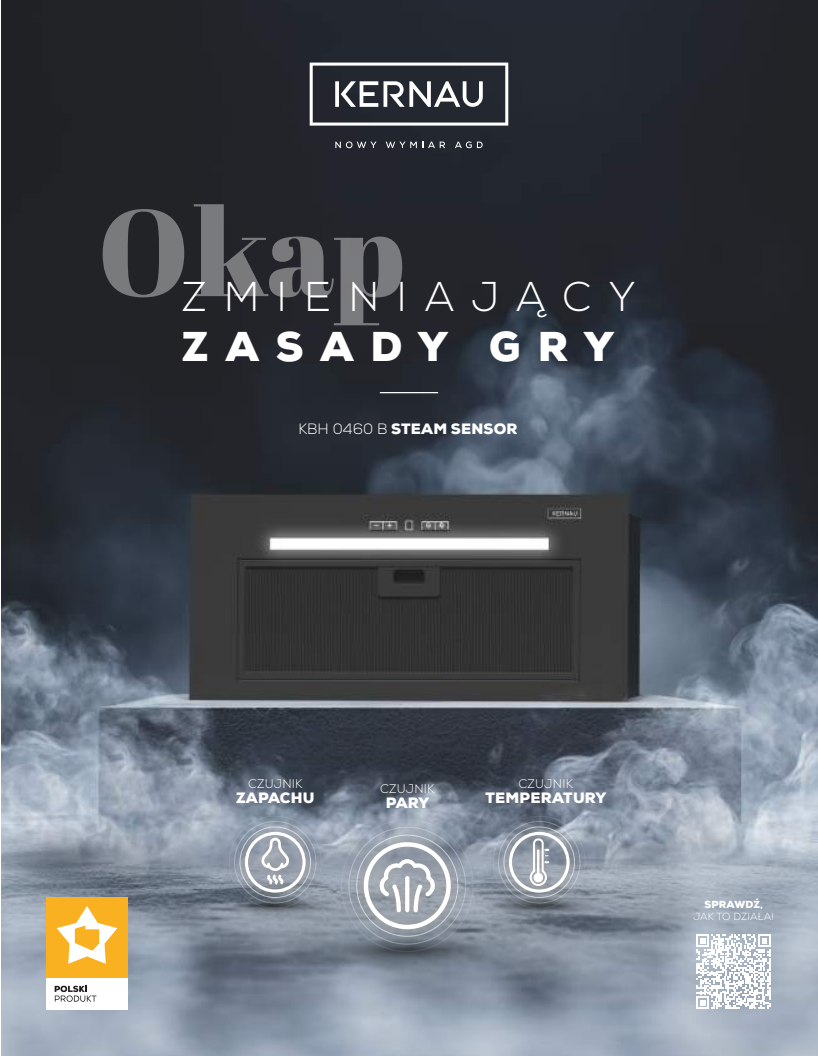
<style>
.page{position:relative;width:818px;height:1056px;background:#fff}
.page>*{position:absolute;margin:0;border:0;box-sizing:border-box;transform-origin:0 0}
.t1{font:122.5px "Abril Fatface";color:#fff}
.t2{font:300 41.5px "Nexa";letter-spacing:.415em;color:#fff}
.t3{font:900 41.5px "Nexa";letter-spacing:.41em;color:#fff}
.t4{font:900 15px "Nexa";letter-spacing:.015em;color:#fff}
.t5{font:300 12.5px "Nexa";letter-spacing:.015em;color:#fff}
.t6{font:300 10.25px "Nexa";letter-spacing:.01em;color:#fff}
.t7{font:900 10.25px "Nexa";letter-spacing:.015em;color:#fff}
.s1{font-weight:300}
</style>
<div class="page">
<img style="left:1px;top:0;width:817px;height:1055px">
<img style="left:202px;top:894px;width:130px;height:22px">
<img style="left:288px;top:931px;width:239px;height:37px">
<img style="left:482px;top:894px;width:130px;height:22px">
<div style="left:222px;top:809px;width:106px;height:105px;background:#fff;opacity:.75"></div>
<svg style="left:261px;top:837px;width:30px;height:47px"></svg>
<div style="left:245px;top:831px;width:61px;height:61px;border:3px solid #fff;border-radius:50%"></div>
<div style="left:240px;top:826px;width:71px;height:71px;border:1px solid #fff;border-radius:50%"></div>
<div style="left:234px;top:821px;width:82px;height:82px;border:1px solid #fff;border-radius:50%"></div>
<div style="left:332px;top:810px;width:150px;height:150px;background:#fff;opacity:.75"></div>
<svg style="left:379px;top:858px;width:56px;height:54px"></svg>
<div style="left:364px;top:842px;width:87px;height:87px;border:4px solid #fff;border-radius:50%"></div>
<div style="left:486px;top:809px;width:106px;height:105px;background:#fff;opacity:.75"></div>
<svg style="left:529px;top:837px;width:20px;height:50px"></svg>
<div style="left:509px;top:831px;width:61px;height:61px;border:3px solid #fff;border-radius:50%"></div>
<div style="left:504px;top:826px;width:71px;height:71px;border:1px solid #fff;border-radius:50%"></div>
<div style="left:498px;top:821px;width:82px;height:82px;border:1px solid #fff;border-radius:50%"></div>
<svg style="left:696px;top:934px;width:75px;height:74px"></svg>
<div style="left:46px;top:896px;width:82px;height:81px;background:#f9b122"></div>
<div style="left:46px;top:977px;width:82px;height:32px;background:#fff"></div>
<svg style="left:55px;top:985px;width:41px;height:16px"></svg>
<svg style="left:57px;top:906px;width:60px;height:57px"></svg>
<svg style="left:310px;top:63px;width:198px;height:63px"></svg>
<svg style="left:335px;top:141px;width:41px;height:7px"></svg>
<svg style="left:386px;top:142px;width:59px;height:6px"></svg>
<svg style="left:455px;top:141px;width:28px;height:7px"></svg>
<hr style="left:380px;top:392px;width:58px;height:1px;background:#fff">
<h1 class="t1" style="left:98px;top:166px;width:308px">Okap</h1>
<h2 class="t2" style="left:182px;top:272px;width:456px">ZMIENIAJĄCY</h2>
<h2 class="t3" style="left:182px;top:320px;width:433px">ZASADY GRY</h2>
<p class="t4" style="left:298px;top:419px;width:221px"><span class="s1">KBH 0460 B</span> STEAM SENSOR</p>
<p class="t5" style="left:248px;top:776px;width:56px">CZUJNIK</p>
<p class="t4" style="left:236px;top:788px;width:80px">ZAPACHU</p>
<p class="t5" style="left:380px;top:781px;width:56px">CZUJNIK</p>
<p class="t4" style="left:386px;top:793px;width:45px">PARY</p>
<p class="t5" style="left:518px;top:776px;width:56px">CZUJNIK</p>
<p class="t4" style="left:485px;top:788px;width:122px">TEMPERATURY</p>
<p class="t7" style="left:704px;top:897px;width:60px">SPRAWDŹ,</p>
<p class="t6" style="left:693px;top:910px;width:82px">JAK TO DZIAŁA!</p>
</div>
